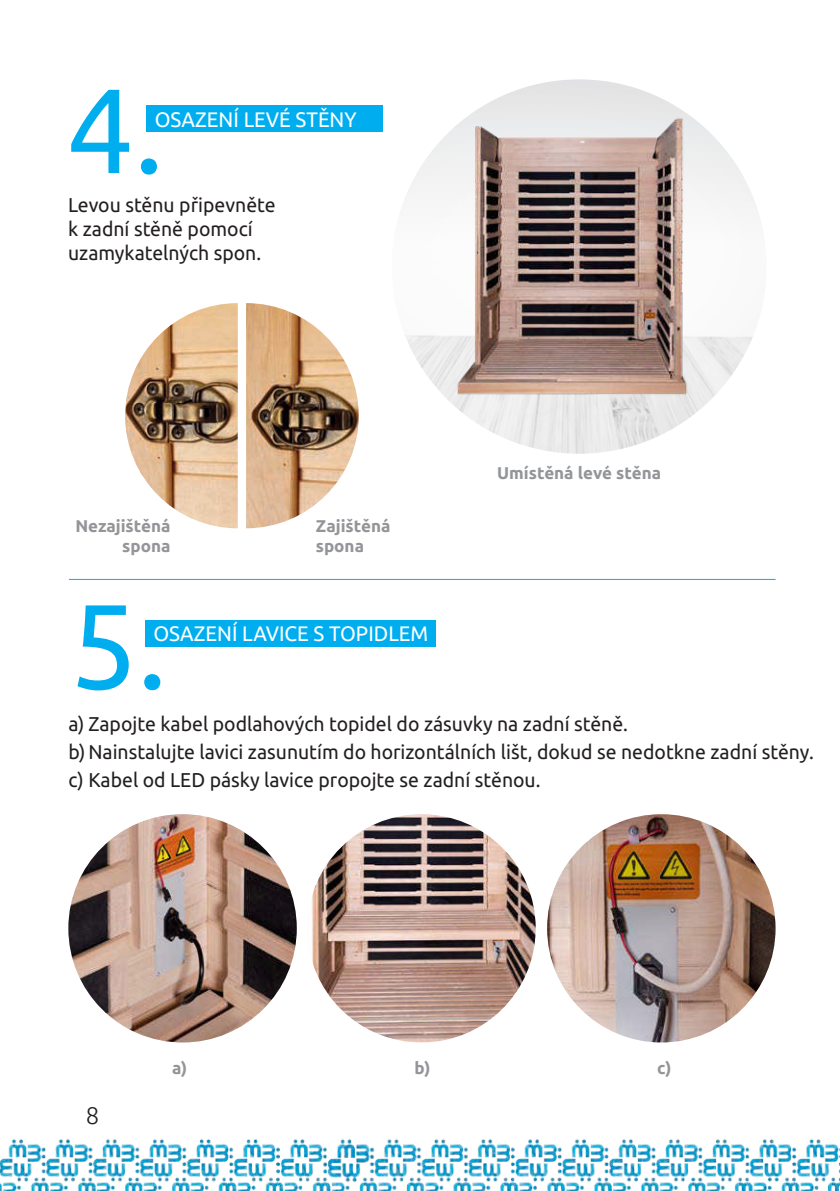
<style>
.page{position:relative;width:840px;height:1191px;background:#fff}
.page>*{position:absolute;margin:0;border:0;box-sizing:border-box;transform-origin:0 0}
.t1{font:120px "Ubuntu";color:#00aeef}
.t2{font:300 24px "Ubuntu";color:#231f20}
.t3{font:21px "Ubuntu";color:#fff}
.t4{font:20px/24px "Ubuntu";color:#231f20}
.t5{font:700 17px/20.4px "Ubuntu";color:#939598;text-align:right}
</style>
<div class="page">
<img style="left:0;top:1139px;width:839px;height:52px">
<hr style="left:69px;top:579px;width:706px;height:1px;background:#00aeef">
<div style="left:146px;top:105px;width:236px;height:27px;background:#00aeef"></div>
<img style="left:405px;top:79px;width:354px;height:375px">
<img style="left:454px;top:117px;width:235px;height:280px">
<div style="left:145px;top:620px;width:290px;height:27px;background:#00aeef"></div>
<img style="left:547px;top:814px;width:228px;height:228px">
<img style="left:307px;top:814px;width:228px;height:228px;border-radius:114px">
<img style="left:69px;top:815px;width:227px;height:227px">
<img style="left:68px;top:814px;width:228px;height:228px;border-radius:114px">
<img style="left:246px;top:303px;width:112px;height:225px">
<img style="left:125px;top:303px;width:113px;height:225px">
<h1 class="t1" style="left:66px;top:58px;width:99px">4.</h1>
<p class="t4" style="left:68px;top:192px;width:209px">Levou stěnu připevněte k zadní stěně pomocí uzamykatelných spon.</p>
<p class="t3" style="left:155px;top:106px;width:203px">OSAZENÍ LEVÉ STĚNY</p>
<p class="t5" style="left:75px;top:515px;width:97px">Nezajištěná spona</p>
<p class="t5" style="left:315px;top:515px;width:76px;text-align:left">Zajištěná spona</p>
<p class="t5" style="left:497px;top:463px;width:165px">Umístěná levé stěna</p>
<h1 class="t1" style="left:70px;top:573px;width:99px">5.</h1>
<p class="t4" style="left:68px;top:710px;width:746px;line-height:27.6px">a) Zapojte kabel podlahových topidel do zásuvky na zadní stěně.<br>b)Nainstalujte lavici zasunutím do horizontálních lišt, dokud se nedotkne zadní stěny. c) Kabel od LED pásky lavice propojte se zadní stěnou.</p>
<p class="t3" style="left:153px;top:620px;width:276px">OSAZENÍ LAVICE S TOPIDLEM</p>
<p class="t2" style="left:86px;top:1101px;width:15px">8</p>
<p class="t5" style="left:172px;top:1057px;width:17px">a)</p>
<p class="t5" style="left:414px;top:1057px;width:17px">b)</p>
<p class="t5" style="left:656px;top:1057px;width:16px">c)</p>
</div>
